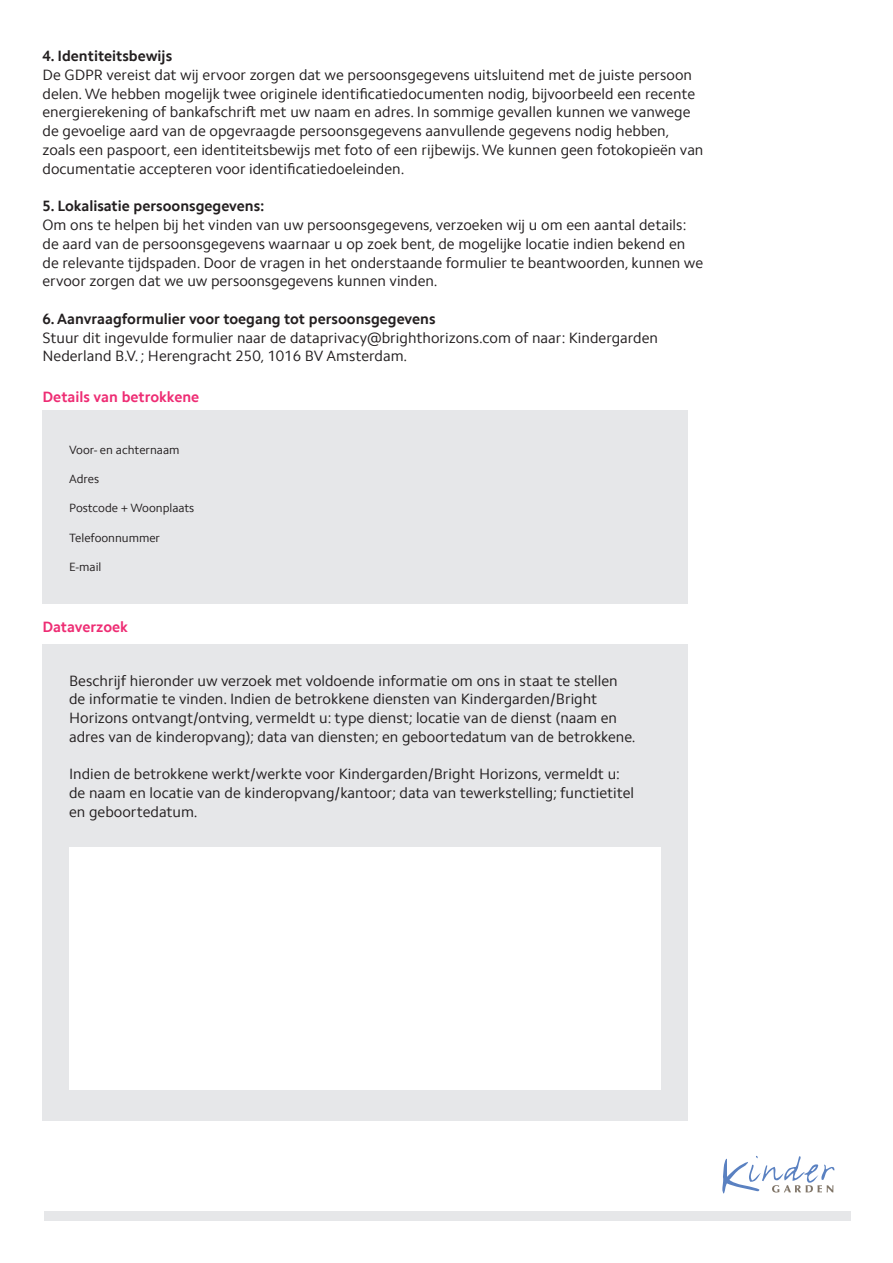
<style>
.page{position:relative;width:893px;height:1263px;background:#fff}
.page>*{position:absolute;margin:0;border:0;box-sizing:border-box;transform-origin:0 0}
.t1{font:15px/18.8px "Camphor Pro";color:#231f20}
.t2{font:700 15px "Camphor Pro";color:#231f20}
.t3{font:700 15px "Camphor Pro";color:#ee2d74}
.t4{font:12px "Camphor Pro";color:#231f20}
</style>
<div class="page">
<div style="left:43px;top:410px;width:645px;height:194px;background:#e6e7e9"></div>
<div style="left:43px;top:644px;width:645px;height:476px;background:#e6e7e9"></div>
<div style="left:44px;top:1211px;width:806px;height:9px;background:#e6e7e9"></div>
<svg style="left:722px;top:1156px;width:112px;height:38px"></svg>
<div style="left:69px;top:847px;width:591px;height:243px;background:#fff"></div>
<p class="t2" style="left:43px;top:47px;width:131px">4. Identiteitsbewijs</p>
<p class="t1" style="left:43px;top:65px;width:662px">De GDPR vereist dat wij ervoor zorgen dat we persoonsgegevens uitsluitend met de juiste persoon delen. We hebben mogelijk twee originele identificatiedocumenten nodig, bijvoorbeeld een recente energierekening of bankafschrift met uw naam en adres. In sommige gevallen kunnen we vanwege de gevoelige aard van de opgevraagde persoonsgegevens aanvullende gegevens nodig hebben, zoals een paspoort, een identiteitsbewijs met foto of een rijbewijs. We kunnen geen fotokopieën van documentatie accepteren voor identificatiedoeleinden.</p>
<p class="t2" style="left:43px;top:197px;width:223px">5. Lokalisatie persoonsgegevens:</p>
<p class="t1" style="left:43px;top:215px;width:662px">Om ons te helpen bij het vinden van uw persoonsgegevens, verzoeken wij u om een aantal details: de aard van de persoonsgegevens waarnaar u op zoek bent, de mogelijke locatie indien bekend en de relevante tijdspaden. Door de vragen in het onderstaande formulier te beantwoorden, kunnen we ervoor zorgen dat we uw persoonsgegevens kunnen vinden.</p>
<p class="t2" style="left:43px;top:310px;width:395px">6. Aanvraagformulier voor toegang tot persoonsgegevens</p>
<p class="t1" style="left:43px;top:328px;width:617px">Stuur dit ingevulde formulier naar de dataprivacy@brighthorizons.com of naar: Kindergarden<br>Nederland B.V. ; Herengracht 250, 1016 BV Amsterdam.</p>
<p class="t3" style="left:43px;top:388px;width:158px">Details van betrokkene</p>
<p class="t4" style="left:69px;top:443px;width:112px">Voor- en achternaam</p>
<p class="t4" style="left:69px;top:472px;width:32px">Adres</p>
<p class="t4" style="left:69px;top:501px;width:127px">Postcode + Woonplaats</p>
<p class="t4" style="left:69px;top:530px;width:93px">Telefoonnummer</p>
<p class="t4" style="left:69px;top:560px;width:34px">E-mail</p>
<p class="t3" style="left:43px;top:618px;width:87px">Dataverzoek</p>
<p class="t1" style="left:69px;top:671px;width:568px">Beschrijf hieronder uw verzoek met voldoende informatie om ons in staat te stellen de informatie te vinden. Indien de betrokkene diensten van Kindergarden/Bright Horizons ontvangt/ontving, vermeldt u: type dienst; locatie van de dienst (naam en adres van de kinderopvang); data van diensten; en geboortedatum van de betrokkene.</p>
<p class="t1" style="left:69px;top:765px;width:567px">Indien de betrokkene werkt/werkte voor Kindergarden/Bright Horizons, vermeldt u: de naam en locatie van de kinderopvang/kantoor; data van tewerkstelling; functietitel en geboortedatum.</p>
</div>
